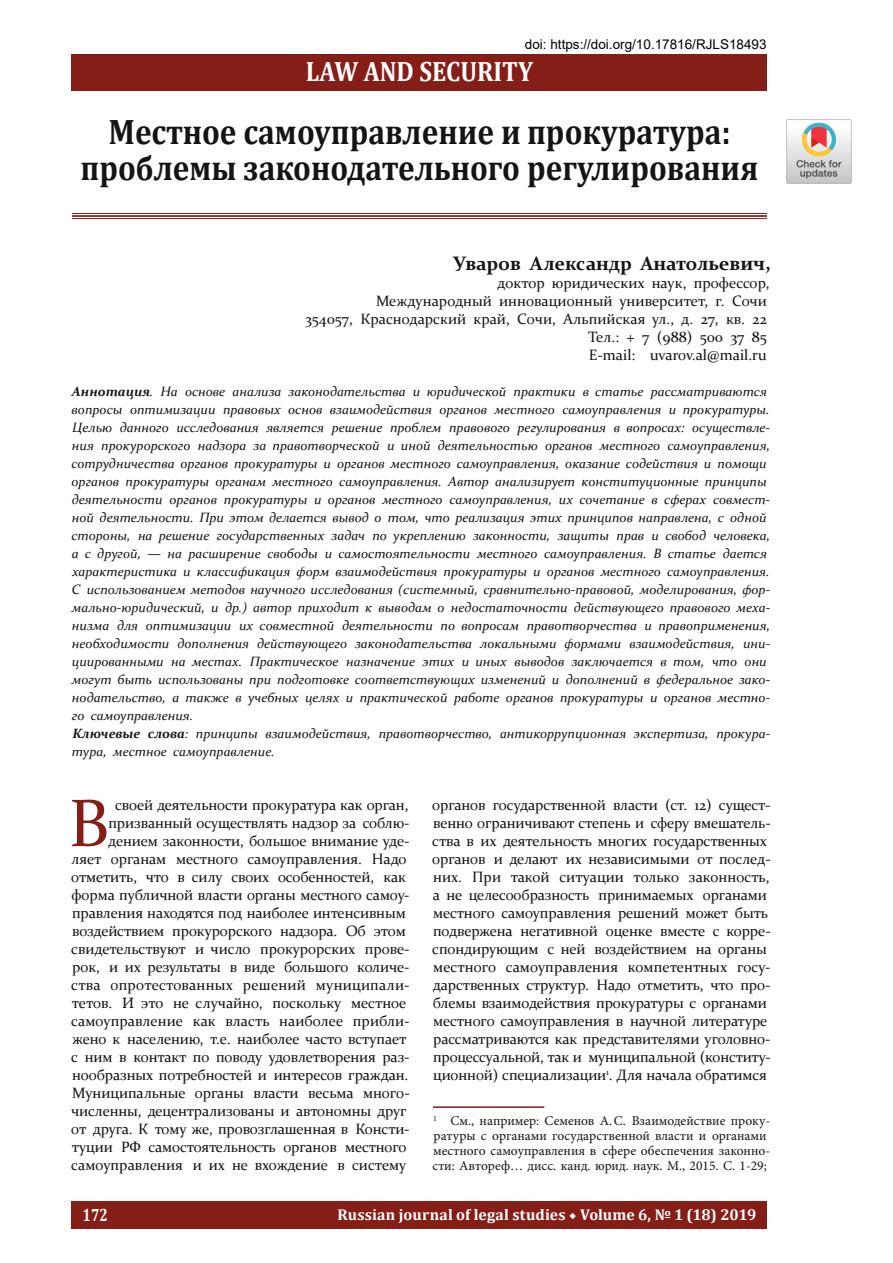
<style>
.page{position:relative;width:893px;height:1263px;background:#fff}
.page>*{position:absolute;margin:0;border:0;box-sizing:border-box;transform-origin:0 0}
.t1{font:67.65px "Constantia";color:#851e17}
.t2{font:700 35.7px/36px "Cambria";color:#131413;text-align:center;scale:.88 1}
.t3{font:700 28.2px "Cambria";color:#fff;scale:.88 1}
.t4{font:700 19.5px "Constantia";color:#131413}
.t5{font:700 17.85px "Cambria";color:#fff;scale:.8 1}
.t6{font:700 15.6px "Cambria";letter-spacing:.01em;color:#fff}
.t7{font:15px/18px "Constantia";letter-spacing:-.01em;color:#131413;text-align:right}
.t8{font:italic 13.5px/18px "Constantia";color:#131413}
.t9{font:13.5px/15px "Minion Pro";color:#131413}
.t10{font:13.5px "Arial";color:#000}
.s1{font-weight:700}
.s2{font-family:"Minion Pro";font-weight:400}
</style>
<div class="page">
<div style="left:72px;top:1202px;width:695px;height:27px;background:#851e17"></div>
<div style="left:72px;top:54px;width:695px;height:36px;background:#851e17"></div>
<hr style="left:72px;top:213px;width:695px;height:1px;background:#851e17">
<hr style="left:72px;top:215px;width:695px;height:2px;background:#851e17">
<hr style="left:72px;top:218px;width:695px;height:1px;background:#851e17">
<hr style="left:433px;top:1106px;width:111px;height:2px;background:#851e17">
<img style="left:786px;top:119px;width:66px;height:65px">
<p class="t10" style="left:525px;top:35px;width:243px">doi: https://doi.org/10.17816/RJLS18493</p>
<h3 class="t3" style="left:306px;top:51px;width:259px">LAW AND SECURITY</h3>
<h2 class="t2" style="left:81px;top:113px;width:772px">Местное самоуправление и прокуратура: проблемы законодательного регулирования</h2>
<h3 class="t4" style="left:453px;top:250px;width:319px">Уваров Александр Анатольевич,</h3>
<p class="t7" style="left:305px;top:273px;width:466px">доктор юридических наук, профессор,<br>Международный инновационный университет, г. Сочи<br>354057, Краснодарский край, Сочи, Альпийская ул., д. 27, кв. 22<br>Тел.: + 7 (988) 500 37 85<br>E-mail: uvarov.al@mail.ru</p>
<p class="t8" style="left:71px;top:382px;width:700px"><span class="s1">Аннотация</span>. На основе анализа законодательства и юридической практики в статье рассматриваются вопросы оптимизации правовых основ взаимодействия органов местного самоуправления и прокуратуры.<br>Целью данного исследования является решение проблем правового регулирования в вопросах: осуществле&shy;ния прокурорского надзора за правотворческой и иной деятельностью органов местного самоуправления, сотрудничества органов прокуратуры и органов местного самоуправления, оказание содействия и помощи органов прокуратуры органам местного самоуправления. Автор анализирует конституционные принципы деятельности органов прокуратуры и органов местного самоуправления, их сочетание в сферах совмест&shy;ной деятельности. При этом делается вывод о том, что реализация этих принципов направлена, с одной стороны, на решение государственных задач по укреплению законности, защиты прав и свобод человека, а с другой, — на расширение свободы и самостоятельности местного самоуправления. В статье дается характеристика и классификация форм взаимодействия прокуратуры и органов местного самоуправления.<br>С использованием методов научного исследования (системный, сравнительно-правовой, моделирования, фор&shy;мально-юридический, и др.) автор приходит к выводам о недостаточности действующего правового меха&shy;низма для оптимизации их совместной деятельности по вопросам правотворчества и правоприменения, необходимости дополнения действующего законодательства локальными формами взаимодействия, ини&shy;циированными на местах. Практическое назначение этих и иных выводов заключается в том, что они могут быть использованы при подготовке соответствующих изменений и дополнений в федеральное зако&shy;нодательство, а также в учебных целях и практической работе органов прокуратуры и органов местно&shy;го самоуправления.<br><span class="s1">Ключевые слова</span>: принципы взаимодействия, правотворчество, антикоррупционная экспертиза, прокура&shy;тура, местное самоуправление.</p>
<p class="t7" style="left:432px;top:795px;width:340px;text-align:left">органов государственной власти (ст. 12) сущест&shy;венно ограничивают степень и сферу вмешатель&shy;ства в их деятельность многих государственных органов и делают их независимыми от послед&shy;них. При такой ситуации только законность, а не целесообразность принимаемых органами местного самоуправления решений может быть подвержена негативной оценке вместе с корре&shy;спондирующим с ней воздействием на органы местного самоуправления компетентных госу&shy;дарственных структур. Надо отметить, что про&shy;блемы взаимодействия прокуратуры с органами местного самоуправления в научной литературе рассматриваются как представителями уголовно&shy;процессуальной, так и муниципальной (конститу&shy;ционной) специализации<sup>1</sup>. Для начала обратимся</p>
<p class="t9" style="left:432px;top:1113px;width:339px"><sup>1</sup> См., например: Семенов А.С. Взаимодействие проку&shy;ратуры с органами государственной власти и органами местного самоуправления в сфере обеспечения законно&shy;сти: Автореф… дисс. канд. юрид. наук. М., 2015. С. 1-29;</p>
<h1 class="t1" style="left:69px;top:777px;width:42px">В</h1>
<p class="t7" style="left:71px;top:795px;width:340px">своей деятельности прокуратура как орган, призванный осуществлять надзор за соблю&shy;дением законности, большое внимание уде-<br>ляет органам местного самоуправления. Надо отметить, что в силу своих особенностей, как форма публичной власти органы местного самоу&shy;правления находятся под наиболее интенсивным воздействием прокурорского надзора. Об этом свидетельствуют и число прокурорских прове&shy;рок, и их результаты в виде большого количе&shy;ства опротестованных решений муниципали&shy;тетов. И это не случайно, поскольку местное самоуправление как власть наиболее прибли&shy;жено к населению, т.е. наиболее часто вступает с ним в контакт по поводу удовлетворения раз&shy;нообразных потребностей и интересов граждан.<br>Муниципальные органы власти весьма много&shy;численны, децентрализованы и автономны друг от друга. К тому же, провозглашенная в Консти&shy;туции РФ самостоятельность органов местного самоуправления и их не вхождение в систему</p>
<h3 class="t5" style="left:83px;top:1202px;width:33px">172</h3>
<p class="t6" style="left:337px;top:1203px;width:420px">Russian journal of legal studies <span class="s2">◆</span> Volume 6, № 1 (18) 2019</p>
</div>
